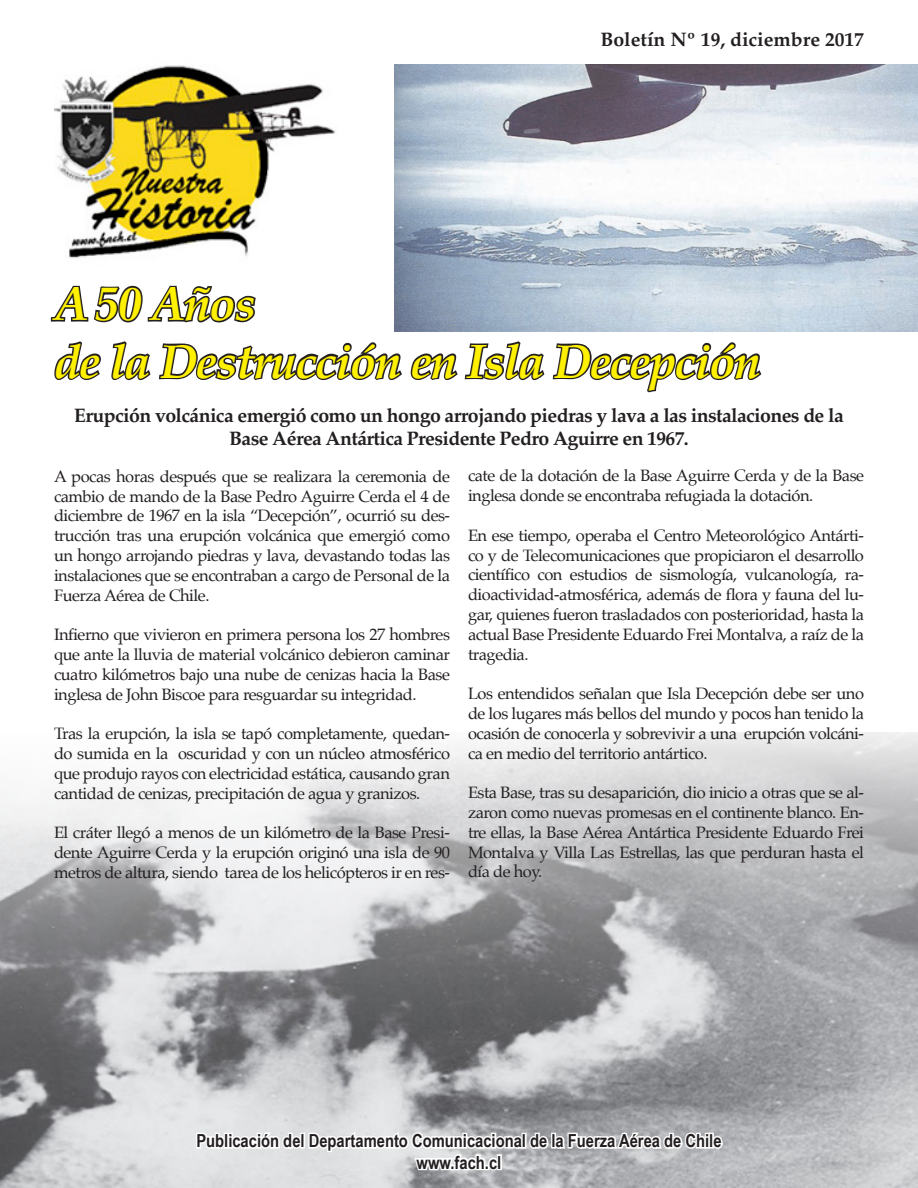
<style>
.page{position:relative;width:918px;height:1188px;background:#fff}
.page>*{position:absolute;margin:0;border:0;box-sizing:border-box;transform-origin:0 0}
.t1{font:italic 700 48px "Palatino";letter-spacing:-.03em;color:#fff101}
.t2{font:700 19.5px/23.4px "Palatino";letter-spacing:-.03em;color:#231f20;text-align:center}
.t3{font:700 19.5px "Palatino";color:#231f20}
.t4{font:700 18px "Arial Narrow";color:#231f20}
.t5{font:16.5px/19.8px "Palatino";letter-spacing:-.03em;color:#231f20;text-align:justify}
</style>
<div class="page">
<img style="left:0;top:733px;width:918px;height:455px">
<svg style="left:50px;top:285px;width:206px;height:38px"></svg>
<svg style="left:54px;top:341px;width:47px;height:39px"></svg>
<svg style="left:111px;top:341px;width:651px;height:52px"></svg>
<svg style="left:194px;top:1127px;width:531px;height:52px"></svg>
<img style="left:54px;top:65px;width:282px;height:193px">
<img style="left:394px;top:65px;width:524px;height:266px">
<p class="t3" style="left:600px;top:23px;width:265px">Boletín Nº 19, diciembre 2017</p>
<p class="t1" style="left:54px;top:264px;width:203px">A 50 Años</p>
<p class="t1" style="left:54px;top:322px;width:708px">de la Destrucción en Isla Decepción</p>
<p class="t2" style="left:74px;top:403px;width:771px">Erupción volcánica emergió como un hongo arrojando piedras y lava a las instalaciones de la<br>Base Aérea Antártica Presidente Pedro Aguirre en 1967.</p>
<p class="t5" style="left:54px;top:466px;width:398px">A pocas horas después que se realizara la ceremonia de cambio de mando de la Base Pedro Aguirre Cerda el 4 de diciembre de 1967 en la isla “Decepción”, ocurrió su des&shy;trucción tras una erupción volcánica que emergió como un hongo arrojando piedras y lava, devastando todas las instalaciones que se encontraban a cargo de Personal de la Fuerza Aérea de Chile.</p>
<p class="t5" style="left:54px;top:625px;width:398px">Infierno que vivieron en primera persona los 27 hombres que ante la lluvia de material volcánico debieron caminar cuatro kilómetros bajo una nube de cenizas hacia la Base inglesa de John Biscoe para resguardar su integridad.</p>
<p class="t5" style="left:54px;top:724px;width:398px">Tras la erupción, la isla se tapó completamente, quedan&shy;do sumida en la oscuridad y con un núcleo atmosférico que produjo rayos con electricidad estática, causando gran cantidad de cenizas, precipitación de agua y granizos.</p>
<p class="t5" style="left:54px;top:823px;width:398px">El cráter llegó a menos de un kilómetro de la Base Presi&shy;dente Aguirre Cerda y la erupción originó una isla de 90 metros de altura, siendo tarea de los helicópteros ir en res-</p>
<p class="t5" style="left:468px;top:466px;width:398px">cate de la dotación de la Base Aguirre Cerda y de la Base inglesa donde se encontraba refugiada la dotación.</p>
<p class="t5" style="left:468px;top:525px;width:398px">En ese tiempo, operaba el Centro Meteorológico Antárti&shy;co y de Telecomunicaciones que propiciaron el desarrollo científico con estudios de sismología, vulcanología, ra&shy;dioactividad-atmosférica, además de flora y fauna del lu&shy;gar, quienes fueron trasladados con posterioridad, hasta la actual Base Presidente Eduardo Frei Montalva, a raíz de la tragedia.</p>
<p class="t5" style="left:468px;top:684px;width:398px">Los entendidos señalan que Isla Decepción debe ser uno de los lugares más bellos del mundo y pocos han tenido la ocasión de conocerla y sobrevivir a una erupción volcáni&shy;ca en medio del territorio antártico.</p>
<p class="t5" style="left:468px;top:783px;width:398px">Esta Base, tras su desaparición, dio inicio a otras que se al&shy;zaron como nuevas promesas en el continente blanco. En&shy;tre ellas, la Base Aérea Antártica Presidente Eduardo Frei Montalva y Villa Las Estrellas, las que perduran hasta el día de hoy.</p>
<p class="t4" style="left:196px;top:1127px;width:527px">Publicación del Departamento Comunicacional de la Fuerza Aérea de Chile</p>
<p class="t4" style="left:417px;top:1149px;width:86px">www.fach.cl</p>
</div>
